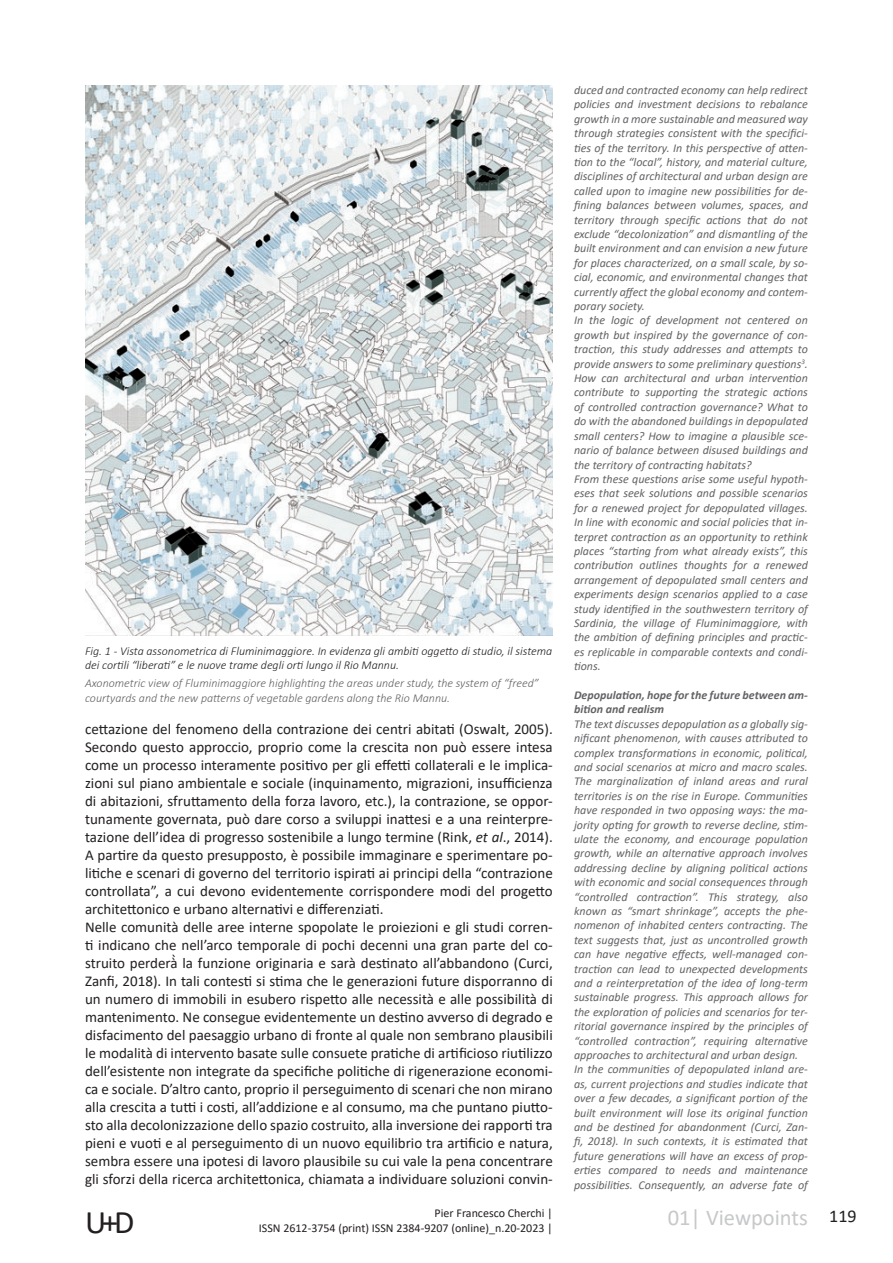
<style>
.page{position:relative;width:893px;height:1263px;background:#fff}
.page>*{position:absolute;margin:0;border:0;box-sizing:border-box;transform-origin:0 0}
.t1{font:33px "Calibri";color:#231f20}
.t2{font:22.5px "Calibri";color:#c7c8ca}
.t3{font:18px "Calibri";color:#231f20}
.t4{font:15px/18px "Calibri";color:#231f20}
.t5{font:italic 12px/14.4px "Calibri";color:#636366}
.t6{font:italic 300 12px/14.4px "Calibri";color:#231f20}
.t7{font:italic 300 12px/14.4px "Calibri";color:#636366}
.t8{font:12px "Calibri";color:#231f20}
.t9{font:italic 700 12px/14.4px "Calibri";color:#636366}
.s1{font-style:italic}
</style>
<div class="page">
<img style="left:85px;top:85px;width:468px;height:550px">
<p class="t6" style="left:85px;top:643px;width:469px">Fig. 1 - Vista assonometrica di Fluminimaggiore. In evidenza gli ambiti oggetto di studio, il sistema dei cortili “liberati” e le nuove trame degli orti lungo il Rio Mannu.</p>
<p class="t7" style="left:85px;top:676px;width:455px">Axonometric view of Fluminimaggiore highlighting the areas under study, the system of “freed” courtyards and the new patterns of vegetable gardens along the Rio Mannu.</p>
<p class="t4" style="left:85px;top:720px;width:469px">cettazione del fenomeno della contrazione dei centri abitati (Oswalt, 2005).<br>Secondo questo approccio, proprio come la crescita non può essere intesa come un processo interamente positivo per gli effetti collaterali e le implica&shy;zioni sul piano ambientale e sociale (inquinamento, migrazioni, insufficienza di abitazioni, sfruttamento della forza lavoro, etc.), la contrazione, se oppor&shy;tunamente governata, può dare corso a sviluppi inattesi e a una reinterpre&shy;tazione dell’idea di progresso sostenibile a lungo termine (Rink, <span class="s1">et al</span>., 2014).<br>A partire da questo presupposto, è possibile immaginare e sperimentare po&shy;litiche e scenari di governo del territorio ispirati ai principi della “contrazione controllata”, a cui devono evidentemente corrispondere modi del progetto architettonico e urbano alternativi e differenziati.<br>Nelle comunità delle aree interne spopolate le proiezioni e gli studi corren&shy;ti indicano che nell’arco temporale di pochi decenni una gran parte del co&shy;struito perderà̀la funzione originaria e sarà destinato all’abbandono (Curci, Zanfi, 2018). In tali contesti si stima che le generazioni future disporranno di un numero di immobili in esubero rispetto alle necessità e alle possibilità di mantenimento. Ne consegue evidentemente un destino avverso di degrado e disfacimento del paesaggio urbano di fronte al quale non sembrano plausibili le modalità di intervento basate sulle consuete pratiche di artificioso riutilizzo dell’esistente non integrate da specifiche politiche di rigenerazione economi&shy;ca e sociale. D’altro canto, proprio il perseguimento di scenari che non mirano alla crescita a tutti i costi, all’addizione e al consumo, ma che puntano piutto&shy;sto alla decolonizzazione dello spazio costruito, alla inversione dei rapporti tra pieni e vuoti e al perseguimento di un nuovo equilibrio tra artificio e natura, sembra essere una ipotesi di lavoro plausibile su cui vale la pena concentrare gli sforzi della ricerca architettonica, chiamata a individuare soluzioni convin-</p>
<p class="t5" style="left:574px;top:82px;width:235px">duced and contracted economy can help redirect policies and investment decisions to rebalance growth in a more sustainable and measured way through strategies consistent with the specifici&shy;ties of the territory. In this perspective of atten&shy;tion to the “local”, history, and material culture, disciplines of architectural and urban design are called upon to imagine new possibilities for de&shy;fining balances between volumes, spaces, and territory through specific actions that do not exclude “decolonization” and dismantling of the built environment and can envision a new future for places characterized, on a small scale, by so&shy;cial, economic, and environmental changes that currently affect the global economy and contem&shy;porary society.<br>In the logic of development not centered on growth but inspired by the governance of con&shy;traction, this study addresses and attempts to provide answers to some preliminary questions<sup>3</sup>.<br>How can architectural and urban intervention contribute to supporting the strategic actions of controlled contraction governance? What to do with the abandoned buildings in depopulated small centers? How to imagine a plausible sce&shy;nario of balance between disused buildings and the territory of contracting habitats?<br>From these questions arise some useful hypoth&shy;eses that seek solutions and possible scenarios for a renewed project for depopulated villages.<br>In line with economic and social policies that in&shy;terpret contraction as an opportunity to rethink places “starting from what already exists”, this contribution outlines thoughts for a renewed arrangement of depopulated small centers and experiments design scenarios applied to a case study identified in the southwestern territory of Sardinia, the village of Fluminimaggiore, with the ambition of defining principles and practic&shy;es replicable in comparable contexts and condi&shy;tions.</p>
<p class="t9" style="left:574px;top:687px;width:235px">Depopulation, hope for the future between am&shy;bition and realism</p>
<p class="t5" style="left:574px;top:716px;width:235px">The text discusses depopulation as a globally sig&shy;nificant phenomenon, with causes attributed to complex transformations in economic, political, and social scenarios at micro and macro scales.<br>The marginalization of inland areas and rural territories is on the rise in Europe. Communities have responded in two opposing ways: the ma&shy;jority opting for growth to reverse decline, stim&shy;ulate the economy, and encourage population growth, while an alternative approach involves addressing decline by aligning political actions with economic and social consequences through “controlled contraction”. This strategy, also known as “smart shrinkage”, accepts the phe&shy;nomenon of inhabited centers contracting. The text suggests that, just as uncontrolled growth can have negative effects, well-managed con&shy;traction can lead to unexpected developments and a reinterpretation of the idea of long-term sustainable progress. This approach allows for the exploration of policies and scenarios for ter&shy;ritorial governance inspired by the principles of “controlled contraction”, requiring alternative approaches to architectural and urban design.<br>In the communities of depopulated inland are&shy;as, current projections and studies indicate that over a few decades, a significant portion of the built environment will lose its original function and be destined for abandonment (Curci, Zan&shy;fi, 2018). In such contexts, it is estimated that future generations will have an excess of prop&shy;erties compared to needs and maintenance possibilities. Consequently, an adverse fate of</p>
<p class="t8" style="left:435px;top:1205px;width:120px">Pier Francesco Cherchi |</p>
<h3 class="t3" style="left:829px;top:1203px;width:29px">119</h3>
<h2 class="t2" style="left:668px;top:1202px;width:142px">01| Viewpoints</h2>
<h1 class="t1" style="left:85px;top:1199px;width:51px">U+D</h1>
<p class="t8" style="left:259px;top:1219px;width:295px">ISSN 2612-3754 (print) ISSN 2384-9207 (online)_n.20-2023 |</p>
</div>
